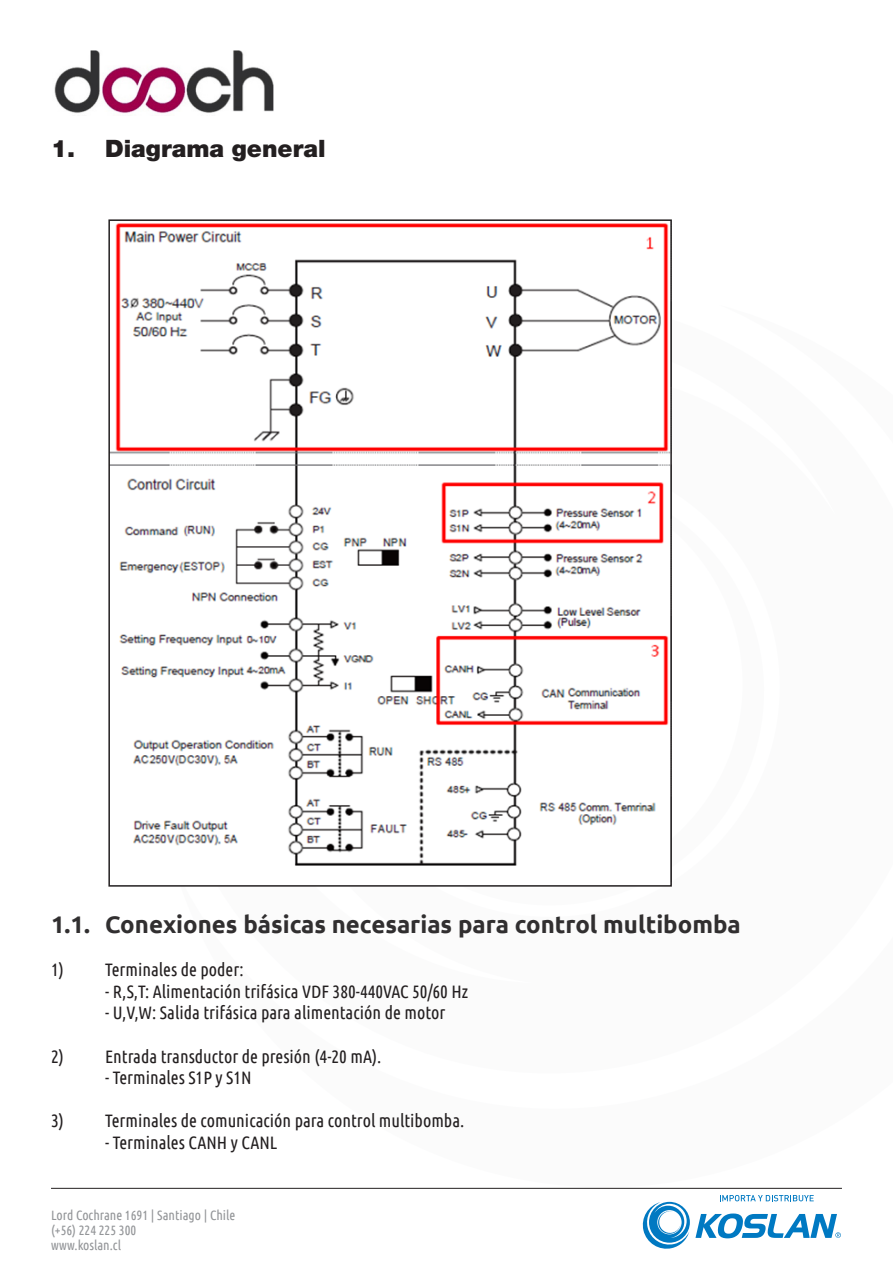
<style>
.page{position:relative;width:893px;height:1263px;background:#fff}
.page>*{position:absolute;margin:0;border:0;box-sizing:border-box;transform-origin:0 0}
.t1{font:700 24px "Ubuntu";color:#312f30}
.t2{font:900 24px "Helvetica Neue LT Std";color:#231f20}
.t3{font:18px "Ubuntu Condensed";color:#231f20}
.t4{font:13.5px/15px "Ubuntu Condensed";color:#939598}
</style>
<div class="page">
<svg style="left:642px;top:1195px;width:199px;height:54px"></svg>
<img style="left:54px;top:50px;width:220px;height:63px">
<hr style="left:51px;top:1188px;width:791px;height:1px;background:#231f20">
<img style="left:111px;top:223px;width:558px;height:643px">
<p class="t2" style="left:51px;top:135px;width:276px">1. Diagrama general</p>
<p class="t1" style="left:51px;top:910px;width:691px">1.1. Conexiones básicas necesarias para control multibomba</p>
<p class="t3" style="left:51px;top:958px;width:194px">1) Terminales de poder:</p>
<p class="t3" style="left:105px;top:980px;width:365px">- R,S,T: Alimentación trifásica VDF 380-440VAC 50/60 Hz</p>
<p class="t3" style="left:105px;top:1002px;width:342px">- U,V,W: Salida trifásica para alimentación de motor</p>
<p class="t3" style="left:51px;top:1045px;width:332px">2) Entrada transductor de presión (4-20 mA).</p>
<p class="t3" style="left:105px;top:1066px;width:148px">- Terminales S1P y S1N</p>
<p class="t3" style="left:51px;top:1110px;width:415px">3) Terminales de comunicación para control multibomba.</p>
<p class="t3" style="left:105px;top:1131px;width:174px">- Terminales CANH y CANL</p>
<p class="t4" style="left:51px;top:1208px;width:186px">Lord Cochrane 1691 | Santiago | Chile (+56) 224 225 300<br>www.koslan.cl</p>
</div>
